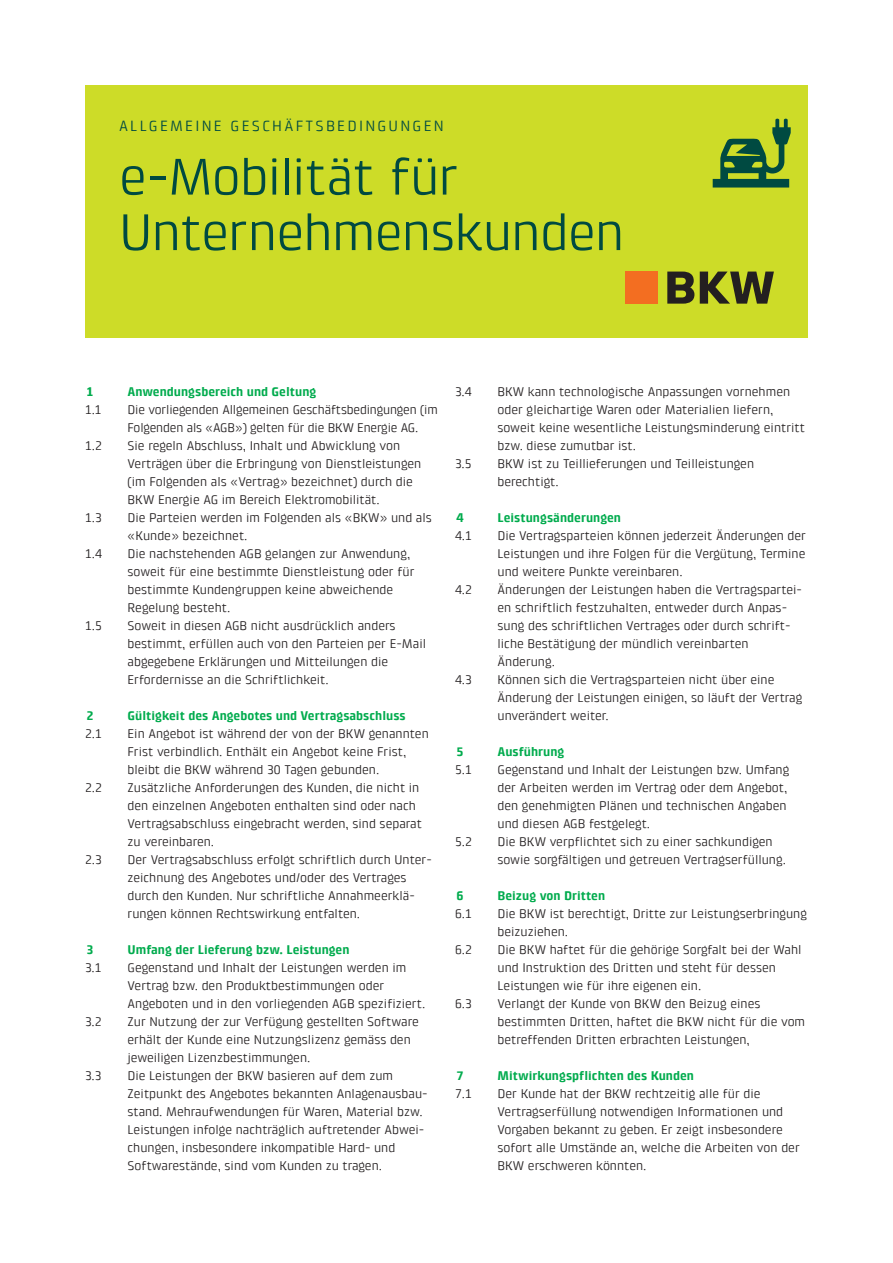
<style>
.page{position:relative;width:893px;height:1263px;background:#fff}
.page>*{position:absolute;margin:0;border:0;box-sizing:border-box;transform-origin:0 0}
.t1{font:52.5px/55.5px "Klint Pro";letter-spacing:-.015em;color:#004a41}
.t2{font:15px "Klint Pro";letter-spacing:.15em;color:#004a41}
.t3{font:12.75px/18px "Klint Pro";color:#231f20}
.t4{font:700 12.75px "Klint Pro";color:#00ab4d}
</style>
<div class="page">
<div style="left:85px;top:85px;width:723px;height:253px;background:#cddc28"></div>
<div style="left:625px;top:272px;width:32px;height:32px;background:#f36e21"></div>
<svg style="left:667px;top:272px;width:27px;height:32px"></svg>
<svg style="left:700px;top:272px;width:74px;height:32px"></svg>
<svg style="left:713px;top:119px;width:78px;height:69px"></svg>
<p class="t2" style="left:119px;top:117px;width:326px">ALLGEMEINE GESCHÄFTSBEDINGUNGEN</p>
<h1 class="t1" style="left:119px;top:149px;width:507px">e-Mobilität für<br>Unternehmenskunden</h1>
<p class="t4" style="left:87px;top:384px;width:9px">1</p>
<p class="t4" style="left:128px;top:384px;width:190px">Anwendungsbereich und Geltung</p>
<p class="t3" style="left:85px;top:401px;width:18px">1.1</p>
<p class="t3" style="left:128px;top:401px;width:312px">Die vorliegenden Allgemeinen Geschäftsbedingungen (im<br>Folgenden als «AGB») gelten für die BKW Energie AG.</p>
<p class="t3" style="left:85px;top:437px;width:19px">1.2</p>
<p class="t3" style="left:128px;top:437px;width:295px">Sie regeln Abschluss, Inhalt und Abwicklung von Verträgen über die Erbringung von Dienstleistungen (im Folgenden als «Vertrag» bezeichnet) durch die BKW Energie AG im Bereich Elektromobilität.</p>
<p class="t3" style="left:85px;top:509px;width:19px">1.3</p>
<p class="t3" style="left:128px;top:509px;width:306px">Die Parteien werden im Folgenden als «BKW» und als «Kunde» bezeichnet.</p>
<p class="t3" style="left:85px;top:545px;width:19px">1.4</p>
<p class="t3" style="left:128px;top:545px;width:288px">Die nachstehenden AGB gelangen zur Anwendung, soweit für eine bestimmte Dienstleistung oder für bestimmte Kundengruppen keine abweichende Regelung besteht.</p>
<p class="t3" style="left:85px;top:617px;width:19px">1.5</p>
<p class="t3" style="left:128px;top:617px;width:300px">Soweit in diesen AGB nicht ausdrücklich anders bestimmt, erfüllen auch von den Parteien per E-Mail abgegebene Erklärungen und Mitteilungen die Erfordernisse an die Schriftlichkeit.</p>
<p class="t4" style="left:87px;top:708px;width:9px">2</p>
<p class="t4" style="left:128px;top:708px;width:280px">Gültigkeit des Angebotes und Vertragsabschluss</p>
<p class="t3" style="left:85px;top:725px;width:19px">2.1</p>
<p class="t3" style="left:128px;top:725px;width:303px">Ein Angebot ist während der von der BKW genannten<br>Frist verbindlich. Enthält ein Angebot keine Frist, bleibt die BKW während 30 Tagen gebunden.</p>
<p class="t3" style="left:85px;top:779px;width:19px">2.2</p>
<p class="t3" style="left:128px;top:779px;width:296px">Zusätzliche Anforderungen des Kunden, die nicht in den einzelnen Angeboten enthalten sind oder nach Vertragsabschluss eingebracht werden, sind separat zu vereinbaren.</p>
<p class="t3" style="left:85px;top:851px;width:19px">2.3</p>
<p class="t3" style="left:128px;top:851px;width:306px">Der Vertragsabschluss erfolgt schriftlich durch Unter&shy;zeichnung des Angebotes und/oder des Vertrages durch den Kunden. Nur schriftliche Annahmeerklä&shy;rungen können Rechtswirkung entfalten.</p>
<p class="t4" style="left:87px;top:942px;width:9px">3</p>
<p class="t4" style="left:128px;top:942px;width:224px">Umfang der Lieferung bzw. Leistungen</p>
<p class="t3" style="left:85px;top:959px;width:18px">3.1</p>
<p class="t3" style="left:128px;top:959px;width:299px">Gegenstand und Inhalt der Leistungen werden im<br>Vertrag bzw. den Produktbestimmungen oder<br>Angeboten und in den vorliegenden AGB spezifiziert.</p>
<p class="t3" style="left:85px;top:1013px;width:18px">3.2</p>
<p class="t3" style="left:128px;top:1013px;width:293px">Zur Nutzung der zur Verfügung gestellten Software erhält der Kunde eine Nutzungslizenz gemäss den jeweiligen Lizenzbestimmungen.</p>
<p class="t3" style="left:85px;top:1067px;width:18px">3.3</p>
<p class="t3" style="left:128px;top:1067px;width:302px">Die Leistungen der BKW basieren auf dem zum Zeitpunkt des Angebotes bekannten Anlagenausbau&shy;stand. Mehraufwendungen für Waren, Material bzw.<br>Leistungen infolge nachträglich auftretender Abwei&shy;chungen, insbesondere inkompatible Hard- und Softwarestände, sind vom Kunden zu tragen.</p>
<p class="t3" style="left:455px;top:383px;width:18px">3.4</p>
<p class="t3" style="left:497px;top:383px;width:309px">BKW kann technologische Anpassungen vornehmen oder gleichartige Waren oder Materialien liefern, soweit keine wesentliche Leistungsminderung eintritt bzw. diese zumutbar ist.</p>
<p class="t3" style="left:455px;top:455px;width:18px">3.5</p>
<p class="t3" style="left:497px;top:455px;width:258px">BKW ist zu Teillieferungen und Teilleistungen berechtigt.</p>
<p class="t4" style="left:457px;top:511px;width:9px">4</p>
<p class="t4" style="left:497px;top:511px;width:125px">Leistungsänderungen</p>
<p class="t3" style="left:455px;top:527px;width:19px">4.1</p>
<p class="t3" style="left:497px;top:527px;width:310px;text-align:justify">Die Vertragsparteien können jederzeit Änderungen der Leistungen und ihre Folgen für die Vergütung, Termine und weitere Punkte vereinbaren.</p>
<p class="t3" style="left:455px;top:581px;width:19px">4.2</p>
<p class="t3" style="left:497px;top:581px;width:306px">Änderungen der Leistungen haben die Vertragspartei&shy;en schriftlich festzuhalten, entweder durch Anpas&shy;sung des schriftlichen Vertrages oder durch schrift&shy;liche Bestätigung der mündlich vereinbarten Änderung.</p>
<p class="t3" style="left:455px;top:671px;width:19px">4.3</p>
<p class="t3" style="left:497px;top:671px;width:306px">Können sich die Vertragsparteien nicht über eine<br>Änderung der Leistungen einigen, so läuft der Vertrag unverändert weiter.</p>
<p class="t4" style="left:457px;top:745px;width:9px">5</p>
<p class="t4" style="left:497px;top:745px;width:69px">Ausführung</p>
<p class="t3" style="left:455px;top:761px;width:19px">5.1</p>
<p class="t3" style="left:497px;top:761px;width:293px">Gegenstand und Inhalt der Leistungen bzw. Umfang der Arbeiten werden im Vertrag oder dem Angebot, den genehmigten Plänen und technischen Angaben und diesen AGB festgelegt.</p>
<p class="t3" style="left:455px;top:833px;width:19px">5.2</p>
<p class="t3" style="left:497px;top:833px;width:290px">Die BKW verpflichtet sich zu einer sachkundigen sowie sorgfältigen und getreuen Vertragserfüllung.</p>
<p class="t4" style="left:457px;top:889px;width:9px">6</p>
<p class="t4" style="left:497px;top:889px;width:109px">Beizug von Dritten</p>
<p class="t3" style="left:455px;top:905px;width:19px">6.1</p>
<p class="t3" style="left:497px;top:905px;width:311px">Die BKW ist berechtigt, Dritte zur Leistungserbringung beizuziehen.</p>
<p class="t3" style="left:455px;top:941px;width:19px">6.2</p>
<p class="t3" style="left:497px;top:941px;width:306px">Die BKW haftet für die gehörige Sorgfalt bei der Wahl und Instruktion des Dritten und steht für dessen<br>Leistungen wie für ihre eigenen ein.</p>
<p class="t3" style="left:455px;top:995px;width:19px">6.3</p>
<p class="t3" style="left:497px;top:995px;width:309px">Verlangt der Kunde von BKW den Beizug eines bestimmten Dritten, haftet die BKW nicht für die vom betreffenden Dritten erbrachten Leistungen,</p>
<p class="t4" style="left:457px;top:1069px;width:9px">7</p>
<p class="t4" style="left:497px;top:1069px;width:198px">Mitwirkungspflichten des Kunden</p>
<p class="t3" style="left:455px;top:1085px;width:19px">7.1</p>
<p class="t3" style="left:497px;top:1085px;width:304px">Der Kunde hat der BKW rechtzeitig alle für die Vertragserfüllung notwendigen Informationen und Vorgaben bekannt zu geben. Er zeigt insbesondere sofort alle Umstände an, welche die Arbeiten von der BKW erschweren könnten.</p>
</div>
